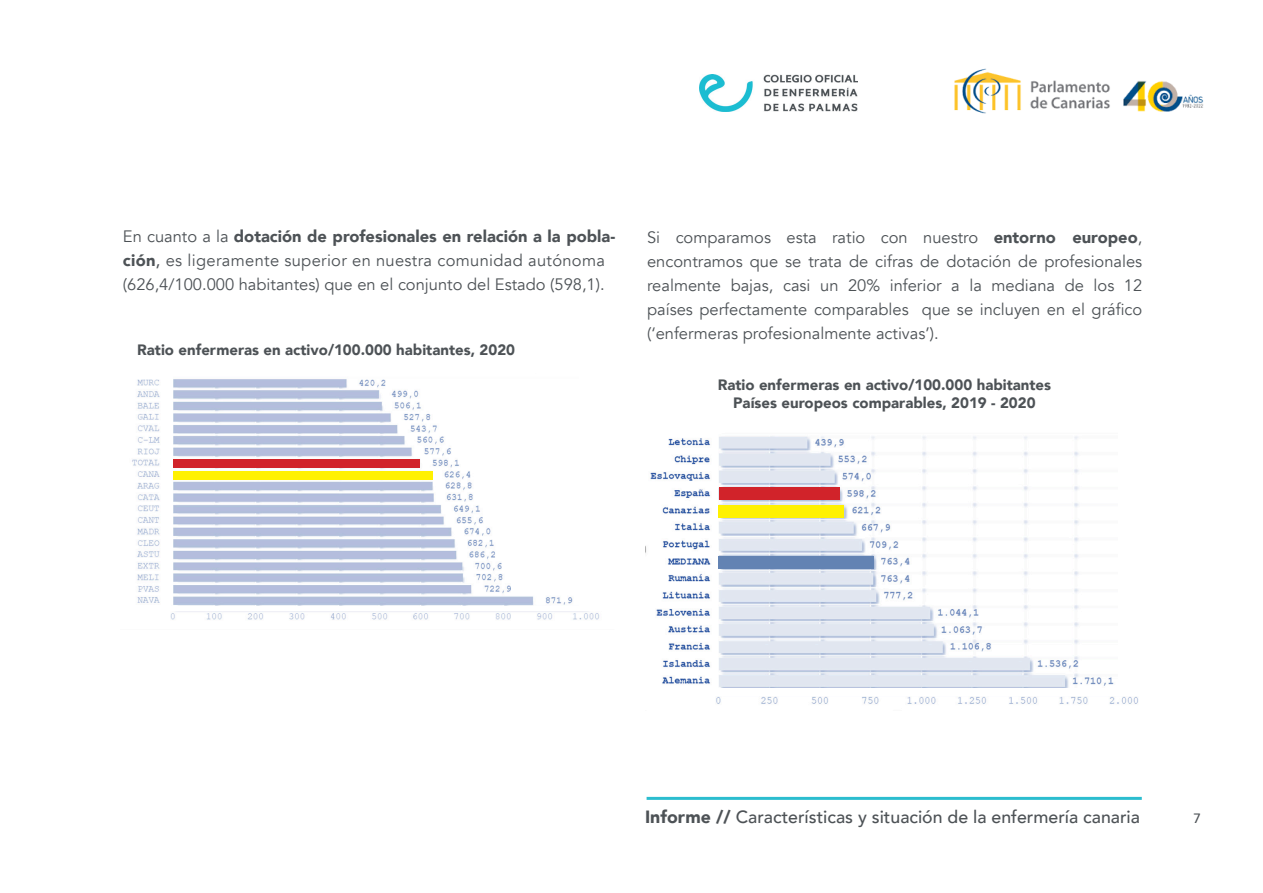
<style>
.page{position:relative;width:1263px;height:893px;background:#fff}
.page>*{position:absolute;margin:0;border:0;box-sizing:border-box;transform-origin:0 0}
.t1{font:500 17.7px "Avenir";color:#4d5256}
.t2{font:16.5px/24px "Avenir";color:#4d5256;text-align:justify}
.t3{font:16.5px/24px "Avenir";letter-spacing:.02em;color:#4d5256}
.t4{font:900 15px "Avenir";color:#4d5256}
.t5{font:500 13.5px "Avenir";color:#4d5256}
.s1{font-weight:900}
.s2{font-weight:500}
</style>
<div class="page">
<img style="left:699px;top:74px;width:158px;height:37px">
<img style="left:954px;top:68px;width:67px;height:46px">
<img style="left:1030px;top:80px;width:80px;height:29px">
<img style="left:1123px;top:81px;width:81px;height:31px">
<hr style="left:647px;top:797px;width:495px;height:3px;background:#2bbdcf">
<img style="left:132px;top:379px;width:467px;height:241px">
<div style="left:150px;top:606px;width:465px;height:5px;background:#fff"></div>
<div style="left:579px;top:330px;width:21px;height:278px;background:#fff"></div>
<img style="left:645px;top:436px;width:494px;height:268px">
<div style="left:686px;top:689px;width:465px;height:7px;background:#fff"></div>
<div style="left:1118px;top:347px;width:20px;height:345px;background:#fff"></div>
<div style="left:173px;top:459px;width:247px;height:9px;background:#d1232a"></div>
<div style="left:173px;top:471px;width:260px;height:9px;background:#fff101"></div>
<div style="left:719px;top:488px;width:121px;height:12px;background:#d1232a"></div>
<div style="left:719px;top:505px;width:125px;height:13px;background:#fff101"></div>
<div style="left:719px;top:556px;width:155px;height:13px;background:#6383b3"></div>
<p class="t3" style="left:123px;top:225px;width:494px">En cuanto a la <span class="s1">dotación de profesionales en relación a la pobla&shy;ción</span><span class="s2">,</span> es ligeramente superior en nuestra comunidad autónoma</p>
<p class="t2" style="left:123px;top:273px;width:483px">(626,4/100.000 habitantes) que en el conjunto del Estado (598,1).</p>
<p class="t4" style="left:137px;top:337px;width:379px">Ratio enfermeras en activo/100.000 habitantes, 2020</p>
<p class="t2" style="left:647px;top:225px;width:497px">Si comparamos esta ratio con nuestro <span class="s1">entorno europeo</span>, encontramos que se trata de cifras de dotación de profesionales realmente bajas, casi un 20% inferior a la mediana de los 12 países perfectamente comparables que se incluyen en el gráfico (‘enfermeras profesionalmente activas’).</p>
<p class="t4" style="left:718px;top:372px;width:335px">Ratio enfermeras en activo/100.000 habitantes</p>
<p class="t4" style="left:733px;top:390px;width:304px">Países europeos comparables, 2019 - 2020</p>
<p class="t1" style="left:645px;top:802px;width:496px"><span class="s1">Informe //</span> Características y situación de la enfermería canaria</p>
<p class="t5" style="left:1193px;top:806px;width:9px">7</p>
</div>
